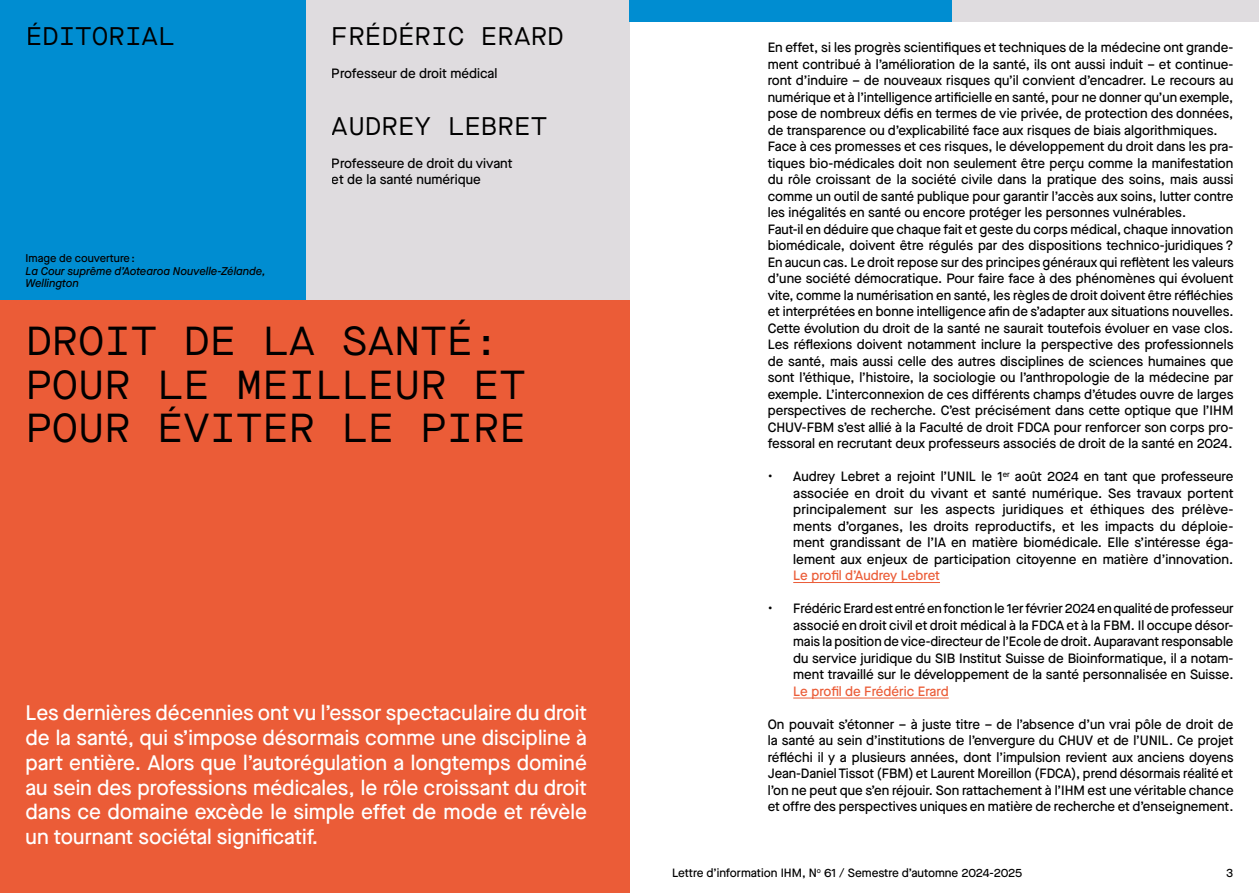
<style>
.page{position:relative;width:1259px;height:893px;background:#fff}
.page>*{position:absolute;margin:0;border:0;box-sizing:border-box;transform-origin:0 0}
.t1{font:40.5px/43.5px "Maison Neue Mono";color:#000}
.t2{font:25.5px "Maison Neue Mono";color:#000}
.t3{font:500 21px/24.8px "Maison Neue";color:#fff;text-align:justify}
.t4{font:500 13.5px/16.5px "Maison Neue";color:#000;text-align:justify}
.t5{font:500 13.5px "Maison Neue";color:#eb5c37}
.t6{font:500 12px "Maison Neue";color:#000}
.t7{font:italic 500 11.25px/12.3px "Maison Neue";color:#000}
.t8{font:500 11.25px "Maison Neue";color:#000}
</style>
<div class="page">
<div style="left:0;top:299px;width:629px;height:205px;background:#eb5c37"></div>
<hr style="left:793px;top:582px;width:147px;height:1px;background:#eb5c37">
<hr style="left:793px;top:698px;width:155px;height:1px;background:#eb5c37">
<div style="left:0;top:0;width:306px;height:299px;background:#008dd1"></div>
<div style="left:306px;top:0;width:323px;height:299px;background:#dfdcdf"></div>
<div style="left:629px;top:0;width:323px;height:21px;background:#008dd1"></div>
<div style="left:952px;top:0;width:307px;height:21px;background:#dfdcdf"></div>
<div style="left:0;top:504px;width:629px;height:389px;background:#eb5c37"></div>
<h2 class="t2" style="left:26px;top:19px;width:151px">ÉDITORIAL</h2>
<h2 class="t2" style="left:332px;top:19px;width:234px">FRÉDÉRIC ERARD</h2>
<p class="t4" style="left:332px;top:65px;width:167px">Professeur de droit médical</p>
<h2 class="t2" style="left:332px;top:109px;width:217px">AUDREY LEBRET</h2>
<p class="t4" style="left:332px;top:154px;width:182px">Professeure de droit du vivant et de la santé numérique</p>
<p class="t8" style="left:26px;top:251px;width:111px">Image de couverture :</p>
<p class="t7" style="left:26px;top:264px;width:242px">La Cour suprême d’Aotearoa Nouvelle-Zélande,<br>Wellington</p>
<h1 class="t1" style="left:26px;top:319px;width:502px">DROIT DE LA SANTÉ:<br>POUR LE MEILLEUR ET<br>POUR ÉVITER LE PIRE</h1>
<p class="t3" style="left:26px;top:700px;width:563px">Les dernières décennies ont vu l’essor spectaculaire du droit de la santé, qui s’impose désormais comme une discipline à part entière. Alors que l’autorégulation a longtemps dominé au sein des professions médicales, le rôle croissant du droit dans ce domaine excède le simple effet de mode et révèle un tournant sociétal significatif.</p>
<p class="t4" style="left:767px;top:39px;width:467px;text-align:left">En effet, si les progrès scientifiques et techniques de la médecine ont grande&shy;ment contribué à l’amélioration de la santé, ils ont aussi induit – et continue&shy;ront d’induire – de nouveaux risques qu’il convient d’encadrer. Le recours au numérique et à l’intelligence artificielle en santé, pour ne donner qu’un exemple, pose de nombreux défis en termes de vie privée, de protection des données, de transparence ou d’explicabilité face aux risques de biais algorithmiques.<br>Face à ces promesses et ces risques, le développement du droit dans les pra&shy;tiques bio-médicales doit non seulement être perçu comme la manifestation du rôle croissant de la société civile dans la pratique des soins, mais aussi comme un outil de santé publique pour garantir l’accès aux soins, lutter contre les inégalités en santé ou encore protéger les personnes vulnérables.<br>Faut-il en déduire que chaque fait et geste du corps médical, chaque innovation biomédicale, doivent être régulés par des dispositions technico-juridiques ?<br>En aucun cas. Le droit repose sur des principes généraux qui reflètent les valeurs d’une société démocratique. Pour faire face à des phénomènes qui évoluent vite, comme la numérisation en santé, les règles de droit doivent être réfléchies et interprétées en bonne intelligence afin de s’adapter aux situations nouvelles.<br>Cette évolution du droit de la santé ne saurait toutefois évoluer en vase clos.<br>Les réflexions doivent notamment inclure la perspective des professionnels de santé, mais aussi celle des autres disciplines de sciences humaines que sont l’éthique, l’histoire, la sociologie ou l’anthropologie de la médecine par exemple. L’interconnexion de ces différents champs d’études ouvre de larges perspectives de recherche. C’est précisément dans cette optique que l’IHM CHUV-FBM s’est allié à la Faculté de droit FDCA pour renforcer son corps pro&shy;fessoral en recrutant deux professeurs associés de droit de la santé en 2024.</p>
<p class="t4" style="left:793px;top:468px;width:442px;text-indent:-26px">• Audrey Lebret a rejoint l’UNIL le 1<sup>er</sup> août 2024 en tant que professeure associée en droit du vivant et santé numérique. Ses travaux portent principalement sur les aspects juridiques et éthiques des prélève&shy;ments d’organes, les droits reproductifs, et les impacts du déploie&shy;ment grandissant de l’IA en matière biomédicale. Elle s’intéresse éga&shy;lement aux enjeux de participation citoyenne en matière d’innovation.</p>
<p class="t5" style="left:793px;top:566px;width:148px">Le profil d’Audrey Lebret</p>
<p class="t4" style="left:793px;top:600px;width:442px;text-indent:-26px">• Frédéric Erard est entré en fonction le 1er février 2024 en qualité de professeur associé en droit civil et droit médical à la FDCA et à la FBM. Il occupe désor&shy;mais la position de vice-directeur de l’Ecole de droit. Auparavant responsable du service juridique du SIB Institut Suisse de Bioinformatique, il a notam&shy;ment travaillé sur le développement de la santé personnalisée en Suisse.</p>
<p class="t5" style="left:793px;top:682px;width:157px">Le profil de Frédéric Erard</p>
<p class="t4" style="left:767px;top:716px;width:467px">On pouvait s’étonner – à juste titre – de l’absence d’un vrai pôle de droit de la santé au sein d’institutions de l’envergure du CHUV et de l’UNIL. Ce projet réfléchi il y a plusieurs années, dont l’impulsion revient aux anciens doyens Jean-Daniel Tissot (FBM) et Laurent Moreillon (FDCA), prend désormais réalité et l’on ne peut que s’en réjouir. Son rattachement à l’IHM est une véritable chance et offre des perspectives uniques en matière de recherche et d’enseignement.</p>
<p class="t6" style="left:672px;top:865px;width:352px">Lettre d’information IHM, N<sup>o</sup> 61 / Semestre d’automne 2024-2025</p>
<p class="t6" style="left:1226px;top:865px;width:9px">3</p>
</div>
